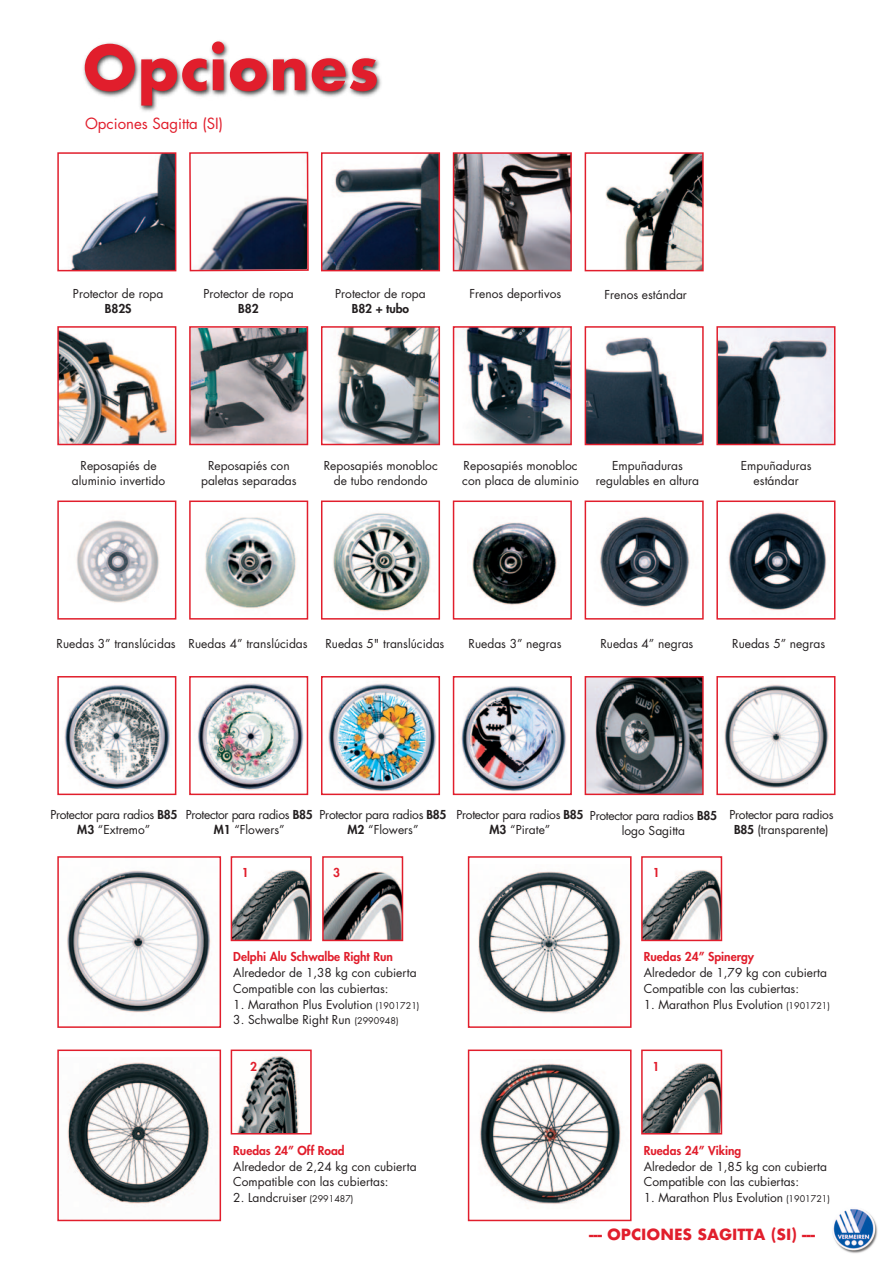
<style>
.page{position:relative;width:893px;height:1263px;background:#fff}
.page>*{position:absolute;margin:0;border:0;box-sizing:border-box;transform-origin:0 0}
.t1{font:700 60px "Futura";color:#e11e2c}
.t2{font:700 15px "Futura";color:#e11e2c}
.t3{font:15px "Futura";color:#e11e2c}
.t4{font:12px "Futura";color:#231f20}
.t5{font:12px/15px "Futura";letter-spacing:-.025em;color:#231f20;text-align:center}
.t6{font:800 12px "Futura";color:#e11e2c}
.t7{font:800 12px "Futura";color:#231f20}
.s1{font-weight:800}
.s2{font-size:9px}
</style>
<div class="page">
<img style="left:83px;top:40px;width:502px;height:115px">
<img style="left:71px;top:155px;width:102px;height:113px">
<div style="left:57px;top:152px;width:119px;height:119px;border:2px solid #e11e2c"></div>
<svg style="left:188px;top:151px;width:121px;height:121px"></svg>
<img style="left:324px;top:155px;width:113px;height:113px">
<div style="left:321px;top:152px;width:119px;height:119px;border:2px solid #e11e2c"></div>
<img style="left:456px;top:155px;width:113px;height:113px">
<div style="left:453px;top:152px;width:119px;height:119px;border:2px solid #e11e2c"></div>
<img style="left:605px;top:155px;width:96px;height:113px">
<div style="left:585px;top:152px;width:119px;height:119px;border:2px solid #e11e2c"></div>
<img style="left:60px;top:330px;width:113px;height:112px">
<div style="left:57px;top:326px;width:119px;height:119px;border:2px solid #e11e2c"></div>
<img style="left:192px;top:329px;width:113px;height:113px">
<div style="left:189px;top:326px;width:119px;height:119px;border:2px solid #e11e2c"></div>
<img style="left:324px;top:329px;width:113px;height:113px">
<div style="left:321px;top:326px;width:119px;height:119px;border:2px solid #e11e2c"></div>
<img style="left:463px;top:329px;width:106px;height:113px">
<div style="left:453px;top:326px;width:119px;height:119px;border:2px solid #e11e2c"></div>
<img style="left:76px;top:520px;width:83px;height:83px">
<div style="left:57px;top:500px;width:119px;height:120px;border:2px solid #e11e2c"></div>
<img style="left:205px;top:517px;width:92px;height:92px">
<div style="left:189px;top:500px;width:119px;height:120px;border:2px solid #e11e2c"></div>
<img style="left:333px;top:513px;width:98px;height:99px">
<div style="left:321px;top:500px;width:119px;height:120px;border:2px solid #e11e2c"></div>
<img style="left:472px;top:522px;width:85px;height:84px">
<div style="left:453px;top:500px;width:119px;height:120px;border:2px solid #e11e2c"></div>
<img style="left:724px;top:684px;width:105px;height:104px">
<div style="left:716px;top:676px;width:119px;height:119px;border:2px solid #e11e2c"></div>
<img style="left:64px;top:684px;width:106px;height:106px">
<div style="left:57px;top:676px;width:119px;height:119px;border:2px solid #e11e2c"></div>
<img style="left:197px;top:683px;width:107px;height:107px">
<div style="left:189px;top:676px;width:119px;height:119px;border:2px solid #e11e2c"></div>
<img style="left:328px;top:683px;width:109px;height:109px">
<div style="left:321px;top:676px;width:119px;height:119px;border:2px solid #e11e2c"></div>
<img style="left:461px;top:686px;width:106px;height:106px">
<div style="left:453px;top:676px;width:119px;height:119px;border:2px solid #e11e2c"></div>
<img style="left:728px;top:512px;width:99px;height:98px">
<div style="left:716px;top:500px;width:119px;height:120px;border:2px solid #e11e2c"></div>
<img style="left:600px;top:516px;width:90px;height:92px">
<div style="left:585px;top:500px;width:119px;height:120px;border:2px solid #e11e2c"></div>
<img style="left:588px;top:337px;width:113px;height:105px">
<div style="left:585px;top:326px;width:119px;height:119px;border:2px solid #e11e2c"></div>
<img style="left:719px;top:329px;width:113px;height:113px">
<div style="left:716px;top:326px;width:119px;height:119px;border:2px solid #e11e2c"></div>
<img style="left:588px;top:679px;width:113px;height:113px">
<div style="left:585px;top:676px;width:119px;height:119px;border:2px solid #e11e2c"></div>
<img style="left:67px;top:870px;width:144px;height:143px">
<div style="left:57px;top:856px;width:164px;height:172px;border:2px solid #e11e2c"></div>
<img style="left:234px;top:870px;width:75px;height:68px">
<div style="left:231px;top:856px;width:81px;height:85px;border:2px solid #e11e2c"></div>
<img style="left:325px;top:871px;width:75px;height:67px">
<div style="left:322px;top:856px;width:81px;height:85px;border:2px solid #e11e2c"></div>
<img style="left:67px;top:1062px;width:143px;height:142px">
<div style="left:57px;top:1049px;width:164px;height:172px;border:2px solid #e11e2c"></div>
<img style="left:237px;top:1056px;width:62px;height:75px">
<div style="left:231px;top:1049px;width:81px;height:85px;border:2px solid #e11e2c"></div>
<img style="left:478px;top:871px;width:143px;height:143px">
<div style="left:468px;top:856px;width:164px;height:172px;border:2px solid #e11e2c"></div>
<img style="left:644px;top:870px;width:75px;height:68px">
<div style="left:641px;top:856px;width:81px;height:85px;border:2px solid #e11e2c"></div>
<img style="left:479px;top:1063px;width:142px;height:141px">
<div style="left:468px;top:1049px;width:164px;height:172px;border:2px solid #e11e2c"></div>
<img style="left:644px;top:1063px;width:75px;height:68px">
<div style="left:641px;top:1049px;width:81px;height:85px;border:2px solid #e11e2c"></div>
<img style="left:832px;top:1209px;width:46px;height:44px">
<p class="t1" style="left:82px;top:28px;width:298px">Opciones</p>
<p class="t3" style="left:85px;top:117px;width:140px">Opciones Sagitta (SI)</p>
<p class="t4" style="left:73px;top:288px;width:92px">Protector de ropa</p>
<p class="t7" style="left:105px;top:303px;width:28px">B82S</p>
<p class="t4" style="left:203px;top:288px;width:92px">Protector de ropa</p>
<p class="t7" style="left:238px;top:303px;width:22px">B82</p>
<p class="t4" style="left:335px;top:288px;width:92px">Protector de ropa</p>
<p class="t7" style="left:352px;top:303px;width:59px">B82 + tubo</p>
<p class="t4" style="left:469px;top:288px;width:93px">Frenos deportivos</p>
<p class="t4" style="left:604px;top:289px;width:84px">Frenos estándar</p>
<p class="t4" style="left:81px;top:460px;width:78px">Reposapiés de</p>
<p class="t4" style="left:72px;top:475px;width:95px">aluminio invertido</p>
<p class="t4" style="left:208px;top:460px;width:83px">Reposapiés con</p>
<p class="t4" style="left:201px;top:475px;width:97px">paletas separadas</p>
<p class="t4" style="left:324px;top:460px;width:116px">Reposapiés monobloc</p>
<p class="t4" style="left:334px;top:475px;width:95px">de tubo rendondo</p>
<p class="t4" style="left:464px;top:460px;width:116px">Reposapiés monobloc</p>
<p class="t4" style="left:462px;top:475px;width:118px">con placa de aluminio</p>
<p class="t4" style="left:612px;top:460px;width:72px">Empuñaduras</p>
<p class="t4" style="left:596px;top:475px;width:105px">regulables en altura</p>
<p class="t4" style="left:741px;top:460px;width:72px">Empuñaduras</p>
<p class="t4" style="left:754px;top:475px;width:47px">estándar</p>
<p class="t4" style="left:57px;top:638px;width:121px">Ruedas 3” translúcidas</p>
<p class="t4" style="left:189px;top:638px;width:121px">Ruedas 4” translúcidas</p>
<p class="t4" style="left:325px;top:638px;width:121px">Ruedas 5" translúcidas</p>
<p class="t4" style="left:468px;top:638px;width:95px">Ruedas 3” negras</p>
<p class="t4" style="left:600px;top:638px;width:95px">Ruedas 4” negras</p>
<p class="t4" style="left:732px;top:638px;width:95px">Ruedas 5” negras</p>
<p class="t5" style="left:50px;top:808px;width:128px">Protector para radios <span class="s1">B85<br>M3</span> “Extremo”</p>
<p class="t5" style="left:186px;top:808px;width:128px">Protector para radios <span class="s1">B85<br>M1</span> “Flowers”</p>
<p class="t5" style="left:320px;top:808px;width:128px">Protector para radios <span class="s1">B85<br>M2</span> “Flowers”</p>
<p class="t5" style="left:456px;top:808px;width:128px">Protector para radios <span class="s1">B85</span></p>
<p class="t5" style="left:590px;top:809px;width:128px">Protector para radios <span class="s1">B85</span></p>
<p class="t4" style="left:622px;top:825px;width:65px">logo Sagitta</p>
<p class="t4" style="left:490px;top:824px;width:62px"><span class="s1">M3</span> “Pirate”</p>
<p class="t6" style="left:242px;top:867px;width:8px">1</p>
<p class="t6" style="left:333px;top:867px;width:8px">3</p>
<p class="t6" style="left:653px;top:867px;width:8px">1</p>
<p class="t5" style="left:729px;top:808px;width:105px">Protector para radios</p>
<p class="t4" style="left:734px;top:824px;width:96px"><span class="s1">B85</span> (transparente)</p>
<p class="t6" style="left:233px;top:951px;width:161px">Delphi Alu Schwalbe Right Run</p>
<p class="t4" style="left:233px;top:967px;width:185px">Alrededor de 1,38 kg con cubierta</p>
<p class="t4" style="left:233px;top:983px;width:157px">Compatible con las cubiertas:</p>
<p class="t4" style="left:233px;top:999px;width:188px">1. Marathon Plus Evolution <span class="s2">(1901721)</span></p>
<p class="t4" style="left:233px;top:1014px;width:167px">3. Schwalbe Right Run <span class="s2">(2990948)</span></p>
<p class="t6" style="left:250px;top:1061px;width:8px">2</p>
<p class="t6" style="left:233px;top:1144px;width:113px">Ruedas 24” Off Road</p>
<p class="t4" style="left:233px;top:1160px;width:185px">Alrededor de 2,24 kg con cubierta</p>
<p class="t4" style="left:233px;top:1176px;width:157px">Compatible con las cubiertas:</p>
<p class="t4" style="left:233px;top:1192px;width:122px">2. Landcruiser <span class="s2">(2991487)</span></p>
<p class="t6" style="left:644px;top:951px;width:112px">Ruedas 24” Spinergy</p>
<p class="t4" style="left:644px;top:967px;width:185px">Alrededor de 1,79 kg con cubierta</p>
<p class="t4" style="left:644px;top:983px;width:157px">Compatible con las cubiertas:</p>
<p class="t4" style="left:644px;top:999px;width:188px">1. Marathon Plus Evolution <span class="s2">(1901721)</span></p>
<p class="t6" style="left:652px;top:1061px;width:8px">1</p>
<p class="t6" style="left:644px;top:1144px;width:99px">Ruedas 24” Viking</p>
<p class="t4" style="left:644px;top:1160px;width:185px">Alrededor de 1,85 kg con cubierta</p>
<p class="t4" style="left:644px;top:1176px;width:157px">Compatible con las cubiertas:</p>
<p class="t4" style="left:644px;top:1192px;width:188px">1. Marathon Plus Evolution <span class="s2">(1901721)</span></p>
<p class="t2" style="left:589px;top:1224px;width:228px">--- OPCIONES SAGITTA (SI) ---</p>
</div>
